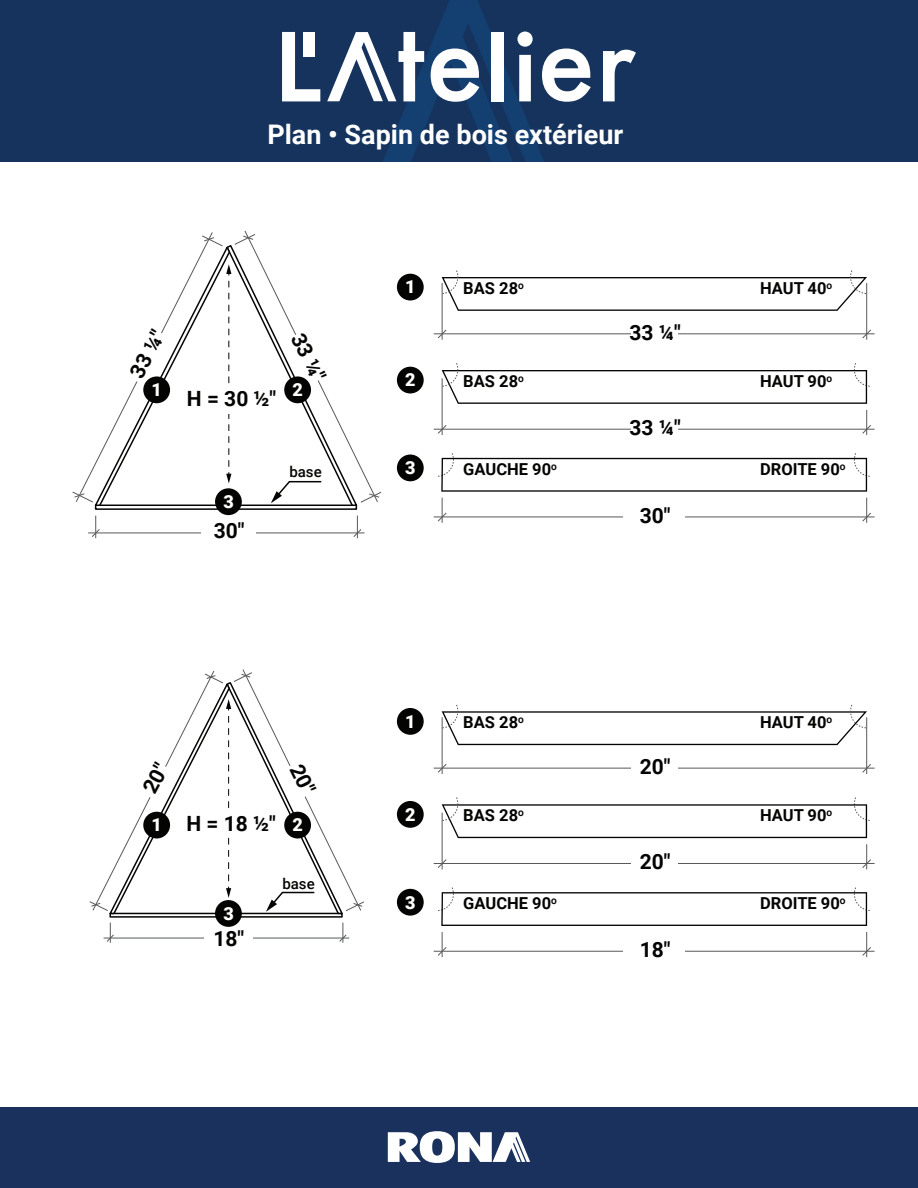
<style>
.page{position:relative;width:918px;height:1188px;background:#fff}
.page>*{position:absolute;margin:0;border:0;box-sizing:border-box;transform-origin:0 0}
.t1{font:700 27px "Roboto";color:#fff}
.t2{font:700 21px "Roboto";color:#040503}
.t3{font:900 18px "Roboto";color:#fff}
.t4{font:700 16.5px "Roboto";color:#040503}
.t5{font:500 15px "Roboto";color:#040503}
.t6{font:700 9.6px "Roboto";color:#040503}
</style>
<div class="page">
<div style="left:0;top:0;width:918px;height:162px;background:#15335c"></div>
<div style="left:0;top:1107px;width:918px;height:81px;background:#19315c"></div>
<svg style="left:603px;top:50px;width:33px;height:51px"></svg>
<svg style="left:282px;top:32px;width:38px;height:69px"></svg>
<div style="left:303px;top:32px;width:12px;height:25px;background:#fff"></div>
<svg style="left:327px;top:0;width:264px;height:162px"></svg>
<div style="left:492px;top:32px;width:12px;height:69px;background:#fff"></div>
<svg style="left:107px;top:923px;width:7px;height:20px"></svg>
<svg style="left:339px;top:923px;width:8px;height:20px"></svg>
<hr style="left:104px;top:938px;width:245px;height:1px;background:#58595b">
<div style="left:204px;top:932px;width:49px;height:18px;background:#fff"></div>
<svg style="left:109px;top:915px;width:234px;height:3px"></svg>
<svg style="left:92px;top:516px;width:8px;height:22px"></svg>
<svg style="left:353px;top:516px;width:9px;height:22px"></svg>
<hr style="left:88px;top:533px;width:276px;height:1px;background:#58595b">
<div style="left:201px;top:523px;width:55px;height:20px;background:#fff"></div>
<svg style="left:95px;top:507px;width:262px;height:3px"></svg>
<svg style="left:72px;top:230px;width:310px;height:277px"></svg>
<div style="left:204px;top:387px;width:55px;height:27px;background:#fff"></div>
<div style="left:397px;top:708px;width:27px;height:27px;background:#040503;border-radius:50%"></div>
<svg style="left:441px;top:704px;width:427px;height:41px"></svg>
<div style="left:397px;top:801px;width:27px;height:27px;background:#040503;border-radius:50%"></div>
<svg style="left:441px;top:797px;width:429px;height:41px"></svg>
<div style="left:397px;top:889px;width:27px;height:27px;background:#040503;border-radius:50%"></div>
<svg style="left:438px;top:887px;width:432px;height:39px"></svg>
<svg style="left:438px;top:932px;width:9px;height:25px"></svg>
<svg style="left:862px;top:932px;width:9px;height:25px"></svg>
<hr style="left:434px;top:951px;width:441px;height:1px;background:#58595b">
<div style="left:623px;top:940px;width:62px;height:22px;background:#fff"></div>
<svg style="left:438px;top:859px;width:9px;height:9px"></svg>
<hr style="left:442px;top:813px;width:1px;height:56px;background:#58595b">
<svg style="left:862px;top:844px;width:9px;height:25px"></svg>
<hr style="left:434px;top:863px;width:441px;height:1px;background:#58595b">
<div style="left:631px;top:852px;width:47px;height:22px;background:#fff"></div>
<svg style="left:438px;top:764px;width:9px;height:9px"></svg>
<hr style="left:442px;top:717px;width:1px;height:57px;background:#58595b">
<hr style="left:866px;top:717px;width:1px;height:57px;background:#58595b">
<svg style="left:862px;top:764px;width:9px;height:9px"></svg>
<hr style="left:434px;top:768px;width:441px;height:1px;background:#58595b">
<div style="left:631px;top:757px;width:47px;height:22px;background:#fff"></div>
<div style="left:397px;top:274px;width:27px;height:26px;background:#040503;border-radius:50%"></div>
<svg style="left:441px;top:270px;width:427px;height:41px"></svg>
<div style="left:397px;top:367px;width:27px;height:26px;background:#040503;border-radius:50%"></div>
<svg style="left:441px;top:363px;width:429px;height:41px"></svg>
<div style="left:397px;top:455px;width:27px;height:26px;background:#040503;border-radius:50%"></div>
<svg style="left:438px;top:453px;width:432px;height:39px"></svg>
<svg style="left:438px;top:498px;width:9px;height:25px"></svg>
<svg style="left:862px;top:498px;width:9px;height:25px"></svg>
<hr style="left:434px;top:517px;width:441px;height:1px;background:#58595b">
<div style="left:623px;top:505px;width:62px;height:23px;background:#fff"></div>
<svg style="left:438px;top:425px;width:9px;height:9px"></svg>
<hr style="left:442px;top:378px;width:1px;height:57px;background:#58595b">
<svg style="left:862px;top:410px;width:9px;height:25px"></svg>
<hr style="left:434px;top:429px;width:441px;height:1px;background:#58595b">
<div style="left:631px;top:418px;width:47px;height:22px;background:#fff"></div>
<svg style="left:438px;top:329px;width:9px;height:10px"></svg>
<hr style="left:442px;top:283px;width:1px;height:57px;background:#58595b">
<hr style="left:866px;top:283px;width:1px;height:57px;background:#58595b">
<svg style="left:862px;top:329px;width:9px;height:10px"></svg>
<hr style="left:434px;top:333px;width:441px;height:1px;background:#58595b">
<div style="left:631px;top:322px;width:47px;height:23px;background:#fff"></div>
<svg style="left:388px;top:1131px;width:142px;height:32px"></svg>
<div style="left:143px;top:376px;width:27px;height:27px;background:#040503;border-radius:50%"></div>
<div style="left:284px;top:376px;width:27px;height:27px;background:#040503;border-radius:50%"></div>
<div style="left:215px;top:900px;width:27px;height:27px;background:#040503;border-radius:50%"></div>
<div style="left:215px;top:488px;width:27px;height:27px;background:#040503;border-radius:50%"></div>
<svg style="left:89px;top:669px;width:275px;height:246px"></svg>
<h1 class="t1" style="left:267px;top:115px;width:358px">Plan • Sapin de bois extérieur</h1>
<p class="t2" style="left:122px;top:369px;width:53px;rotate:-62deg">33 ¼"</p>
<p class="t2" style="left:311px;top:328px;width:53px;rotate:64deg">33 ¼"</p>
<p class="t3" style="left:152px;top:377px;width:12px">1</p>
<p class="t3" style="left:293px;top:377px;width:12px">2</p>
<p class="t2" style="left:187px;top:384px;width:91px">H = 30 ½"</p>
<p class="t3" style="left:223px;top:489px;width:12px">3</p>
<p class="t2" style="left:214px;top:516px;width:32px">30"</p>
<p class="t5" style="left:289px;top:462px;width:34px">base</p>
<p class="t2" style="left:186px;top:809px;width:91px">H = 18 ½"</p>
<p class="t3" style="left:152px;top:812px;width:12px">1</p>
<p class="t3" style="left:293px;top:812px;width:12px">2</p>
<p class="t3" style="left:223px;top:901px;width:12px">3</p>
<p class="t2" style="left:213px;top:924px;width:32px">18"</p>
<p class="t5" style="left:282px;top:873px;width:34px">base</p>
<p class="t3" style="left:405px;top:274px;width:12px">1</p>
<p class="t4" style="left:463px;top:277px;width:62px">BAS 28<sup>O</sup></p>
<p class="t4" style="left:760px;top:277px;width:74px">HAUT 40<sup>O</sup></p>
<p class="t2" style="left:630px;top:317px;width:53px">33 ¼"</p>
<p class="t3" style="left:405px;top:367px;width:12px">2</p>
<p class="t4" style="left:463px;top:370px;width:62px">BAS 28<sup>O</sup></p>
<p class="t4" style="left:760px;top:370px;width:74px">HAUT 90<sup>O</sup></p>
<p class="t2" style="left:630px;top:413px;width:53px">33 ¼"</p>
<p class="t3" style="left:405px;top:455px;width:12px">3</p>
<p class="t4" style="left:760px;top:458px;width:81px">DROITE 90</p>
<p class="t4" style="left:463px;top:458px;width:95px">GAUCHE 90<sup>O</sup></p>
<p class="t6" style="left:840px;top:459px;width:7px">O</p>
<p class="t2" style="left:640px;top:501px;width:32px">30"</p>
<p class="t3" style="left:405px;top:709px;width:12px">1</p>
<p class="t4" style="left:463px;top:711px;width:62px">BAS 28<sup>O</sup></p>
<p class="t4" style="left:760px;top:711px;width:74px">HAUT 40<sup>O</sup></p>
<p class="t2" style="left:640px;top:752px;width:32px">20"</p>
<p class="t3" style="left:405px;top:802px;width:12px">2</p>
<p class="t4" style="left:463px;top:804px;width:62px">BAS 28<sup>O</sup></p>
<p class="t4" style="left:760px;top:804px;width:74px">HAUT 90<sup>O</sup></p>
<p class="t2" style="left:640px;top:847px;width:32px">20"</p>
<p class="t3" style="left:405px;top:890px;width:12px">3</p>
<p class="t4" style="left:760px;top:892px;width:81px">DROITE 90</p>
<p class="t4" style="left:463px;top:892px;width:95px">GAUCHE 90<sup>O</sup></p>
<p class="t6" style="left:840px;top:894px;width:7px">O</p>
<p class="t2" style="left:640px;top:935px;width:32px">18"</p>
</div>
